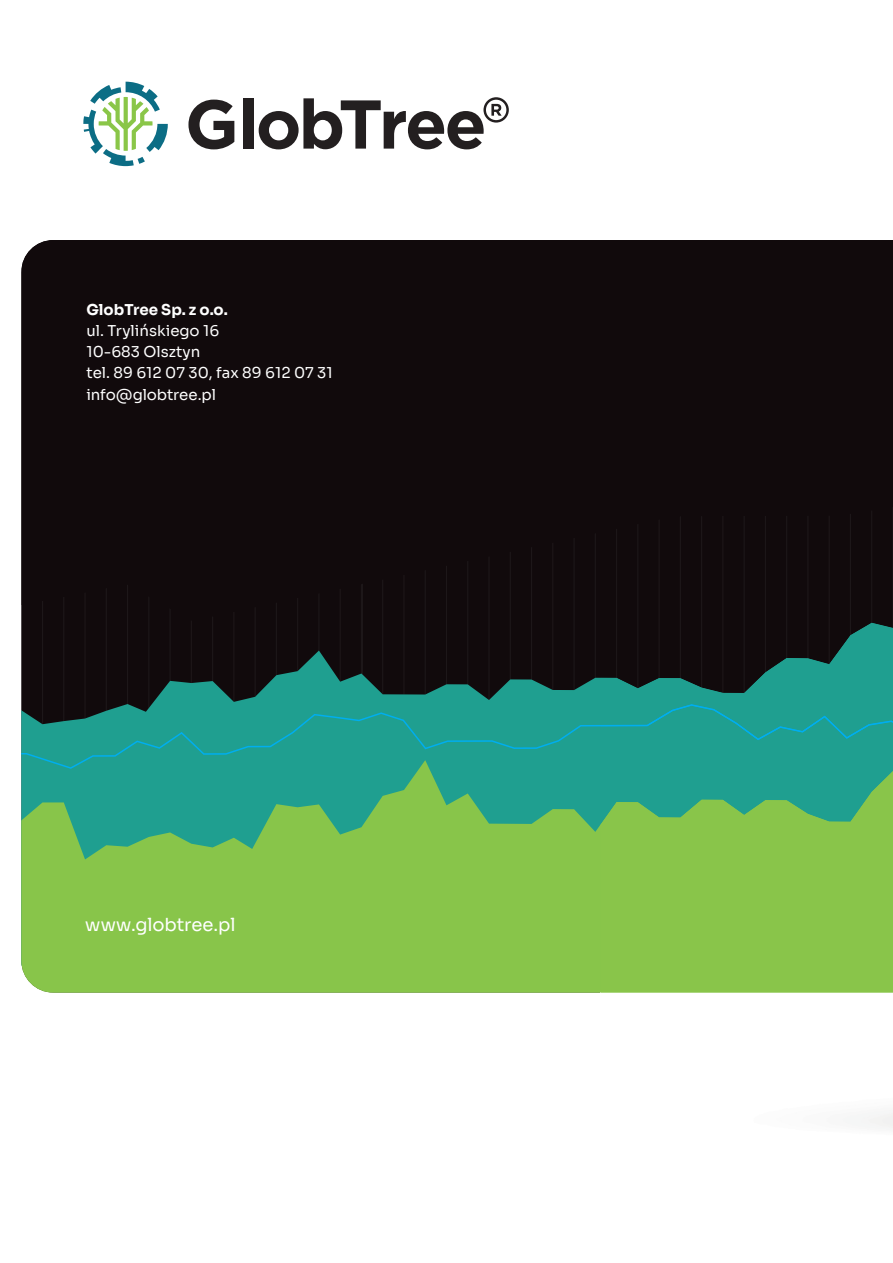
<style>
.page{position:relative;width:893px;height:1263px;background:#fff}
.page>*{position:absolute;margin:0;border:0;box-sizing:border-box;transform-origin:0 0}
.t1{font:18px "Sora";letter-spacing:-.005em;color:#fff}
.t2{font:15px/21px "Sora";color:#fff}
.t3{font:700 15px "Sora";color:#fff}
</style>
<div class="page">
<svg style="left:21px;top:621px;width:579px;height:83px;background:#142524"></svg>
<svg style="left:21px;top:704px;width:579px;height:289px;background:#5db465"></svg>
<div style="left:21px;top:240px;width:872px;height:381px;background:#110a0c"></div>
<img style="left:600px;top:825px;width:293px;height:304px">
<div style="left:600px;top:532px;width:292px;height:91px;background:#110a0c"></div>
<img style="left:616px;top:532px;width:1px;height:91px">
<img style="left:637px;top:532px;width:1px;height:91px">
<div style="left:658px;top:532px;width:23px;height:91px;background:#110a0c"></div>
<img style="left:701px;top:532px;width:1px;height:91px">
<img style="left:722px;top:532px;width:1px;height:91px">
<img style="left:744px;top:532px;width:1px;height:91px">
<div style="left:765px;top:532px;width:21px;height:91px;background:#110a0c"></div>
<img style="left:787px;top:516px;width:1px;height:142px">
<img style="left:786px;top:532px;width:1px;height:91px">
<img style="left:807px;top:532px;width:1px;height:91px">
<img style="left:829px;top:532px;width:1px;height:91px">
<img style="left:850px;top:532px;width:1px;height:91px">
<img style="left:871px;top:532px;width:1px;height:91px">
<img style="left:892px;top:532px;width:1px;height:91px">
<img style="left:600px;top:623px;width:293px;height:202px">
<img style="left:600px;top:704px;width:293px;height:36px">
<div style="left:600px;top:392px;width:293px;height:140px;background:#110a0c"></div>
<svg style="left:83px;top:82px;width:85px;height:84px"></svg>
<svg style="left:188px;top:100px;width:46px;height:49px"></svg>
<div style="left:243px;top:98px;width:10px;height:51px;background:#231f20"></div>
<svg style="left:259px;top:97px;width:250px;height:52px"></svg>
<p class="t3" style="left:86px;top:297px;width:143px">GlobTree Sp. z o.o.</p>
<p class="t2" style="left:86px;top:319px;width:248px">ul. Trylińskiego 16<br>10-683 Olsztyn<br>tel. 89 612 07 30, fax 89 612 07 31</p>
<p class="t2" style="left:86px;top:383px;width:131px">info@globtree.pl</p>
<p class="t1" style="left:85px;top:910px;width:152px">www.globtree.pl</p>
</div>
